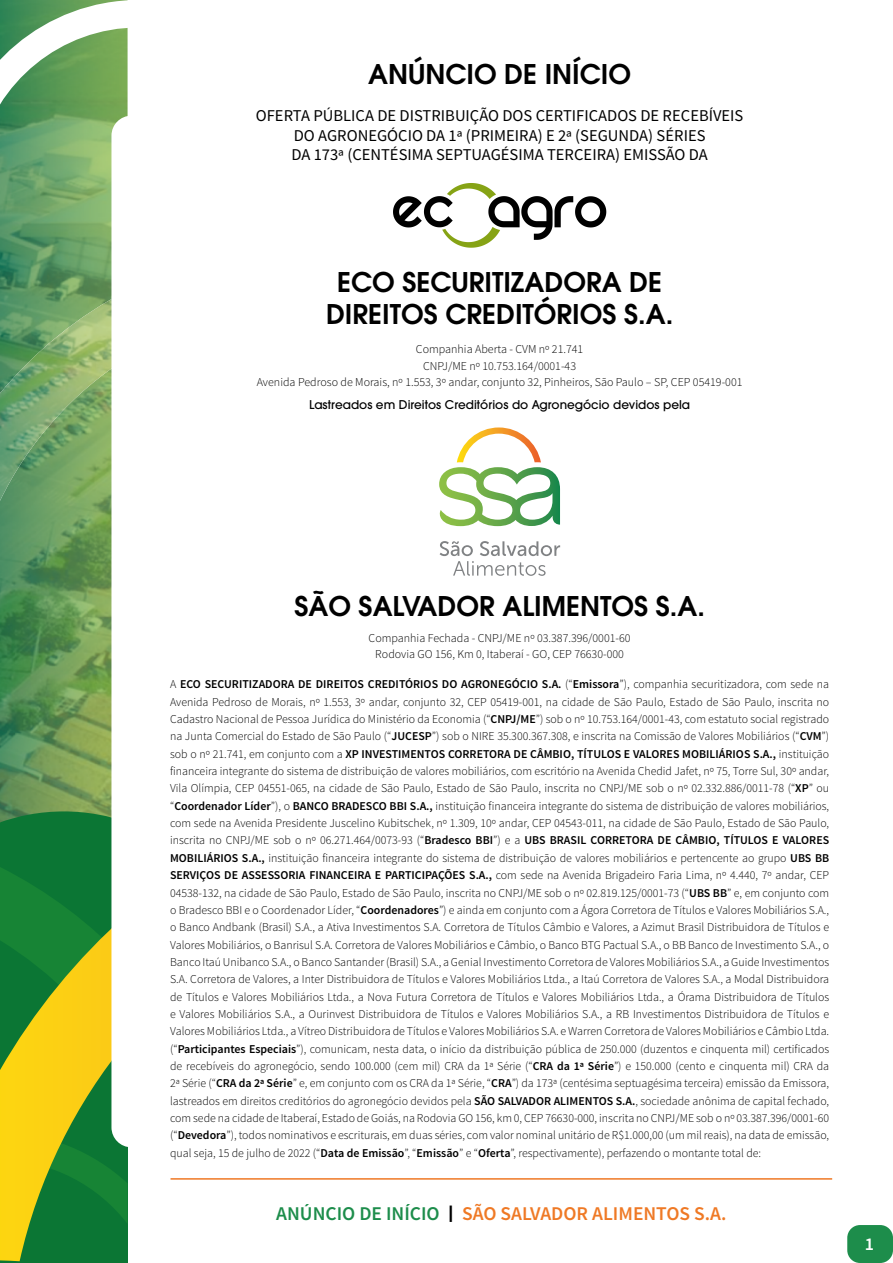
<style>
.page{position:relative;width:893px;height:1263px;background:#fff}
.page>*{position:absolute;margin:0;border:0;box-sizing:border-box;transform-origin:0 0}
.t1{font:600 27px/31.7px "ITC Avant Garde Pro";color:#000;text-align:center}
.t2{font:600 19.5px "Source Sans Pro";color:#ef7925}
.t3{font:600 18px "Source Sans Pro";color:#fff}
.t4{font:16.5px/20px "Source Sans Pro";color:#000;text-align:center}
.t5{font:300 12px/17.4px "Source Sans Pro";color:#000;text-align:center}
.t6{font:500 12px "ITC Avant Garde Pro";color:#000}
.s1{font-weight:600}
.s2{color:#1d8d4b}
.s3{font-family:"ITC Avant Garde Pro";font-weight:500;color:#000}
</style>
<div class="page">
<div style="left:847px;top:1225px;width:46px;height:38px;background:#1d8d4b;border-radius:13px"></div>
<hr style="left:171px;top:1178px;width:661px;height:2px;background:#ef7925">
<img style="left:0;top:156px;width:111px;height:655px">
<svg style="left:0;top:0;width:128px;height:156px"></svg>
<img style="left:0;top:290px;width:111px;height:211px">
<svg style="left:0;top:811px;width:128px;height:450px;background:#659928"></svg>
<div style="left:111px;top:116px;width:55px;height:1031px;background:#fff;border-radius:20px"></div>
<svg style="left:393px;top:183px;width:213px;height:65px"></svg>
<svg style="left:439px;top:427px;width:121px;height:99px"></svg>
<svg style="left:440px;top:541px;width:120px;height:35px"></svg>
<h1 class="t1" style="left:368px;top:58px;width:264px">ANÚNCIO DE INÍCIO</h1>
<h3 class="t4" style="left:256px;top:105px;width:489px">OFERTA PÚBLICA DE DISTRIBUIÇÃO DOS CERTIFICADOS DE RECEBÍVEIS<br>DO AGRONEGÓCIO DA 1ª (PRIMEIRA) E 2ª (SEGUNDA) SÉRIES<br>DA 173ª (CENTÉSIMA SEPTUAGÉSIMA TERCEIRA) EMISSÃO DA</h3>
<h1 class="t1" style="left:326px;top:266px;width:349px">ECO SECURITIZADORA DE<br>DIREITOS CREDITÓRIOS S.A.</h1>
<p class="t5" style="left:257px;top:341px;width:487px;line-height:16.6px">Companhia Aberta - CVM nº 21.741<br>CNPJ/ME nº 10.753.164/0001-43<br>Avenida Pedroso de Morais, nº 1.553, 3º andar, conjunto 32, Pinheiros, São Paulo – SP, CEP 05419-001</p>
<p class="t6" style="left:309px;top:397px;width:383px">Lastreados em Direitos Creditórios do Agronegócio devidos pela</p>
<h1 class="t1" style="left:294px;top:590px;width:412px">SÃO SALVADOR ALIMENTOS S.A.</h1>
<p class="t5" style="left:369px;top:629px;width:263px;line-height:16.6px">Companhia Fechada - CNPJ/ME nº 03.387.396/0001-60<br>Rodovia GO 156, Km 0, Itaberaí - GO, CEP 76630-000</p>
<p class="t5" style="left:170px;top:676px;width:661px;text-align:justify">A <span class="s1">ECO SECURITIZADORA DE DIREITOS CREDITÓRIOS DO AGRONEGÓCIO S.A.</span> (“<span class="s1">Emissora</span>”), companhia securitizadora, com sede na Avenida Pedroso de Morais, nº 1.553, 3º andar, conjunto 32, CEP 05419-001, na cidade de São Paulo, Estado de São Paulo, inscrita no Cadastro Nacional de Pessoa Jurídica do Ministério da Economia (“<span class="s1">CNPJ/ME</span>”) sob o nº 10.753.164/0001-43, com estatuto social registrado na Junta Comercial do Estado de São Paulo (“<span class="s1">JUCESP</span>”) sob o NIRE 35.300.367.308, e inscrita na Comissão de Valores Mobiliários (“<span class="s1">CVM</span>”) sob o nº 21.741, em conjunto com a <span class="s1">XP INVESTIMENTOS CORRETORA DE CÂMBIO, TÍTULOS E VALORES MOBILIÁRIOS S.A.,</span> instituição financeira integrante do sistema de distribuição de valores mobiliários, com escritório na Avenida Chedid Jafet, nº 75, Torre Sul, 30º andar, Vila Olímpia, CEP 04551-065, na cidade de São Paulo, Estado de São Paulo, inscrita no CNPJ/ME sob o nº 02.332.886/0011-78 (“<span class="s1">XP</span>” ou “<span class="s1">Coordenador Líder</span>”), o <span class="s1">BANCO BRADESCO BBI S.A.,</span> instituição financeira integrante do sistema de distribuição de valores mobiliários, com sede na Avenida Presidente Juscelino Kubitschek, nº 1.309, 10º andar, CEP 04543-011, na cidade de São Paulo, Estado de São Paulo, inscrita no CNPJ/ME sob o nº 06.271.464/0073-93 (“<span class="s1">Bradesco BBI</span>”) e a <span class="s1">UBS BRASIL CORRETORA DE CÂMBIO, TÍTULOS E VALORES MOBILIÁRIOS S.A.,</span> instituição financeira integrante do sistema de distribuição de valores mobiliários e pertencente ao grupo <span class="s1">UBS BB SERVIÇOS DE ASSESSORIA FINANCEIRA E PARTICIPAÇÕES S.A.,</span> com sede na Avenida Brigadeiro Faria Lima, nº 4.440, 7º andar, CEP 04538-132, na cidade de São Paulo, Estado de São Paulo, inscrita no CNPJ/ME sob o nº 02.819.125/0001-73 (“<span class="s1">UBS BB</span>” e, em conjunto com o Bradesco BBI e o Coordenador Líder, “<span class="s1">Coordenadores</span>”) e ainda em conjunto com a Ágora Corretora de Títulos e Valores Mobiliários S.A., o Banco Andbank (Brasil) S.A., a Ativa Investimentos S.A. Corretora de Títulos Câmbio e Valores, a Azimut Brasil Distribuidora de Títulos e Valores Mobiliários, o Banrisul S.A. Corretora de Valores Mobiliários e Câmbio, o Banco BTG Pactual S.A., o BB Banco de Investimento S.A., o Banco Itaú Unibanco S.A., o Banco Santander (Brasil) S.A., a Genial Investimento Corretora de Valores Mobiliários S.A., a Guide Investimentos S.A. Corretora de Valores, a Inter Distribuidora de Títulos e Valores Mobiliários Ltda., a Itaú Corretora de Valores S.A., a Modal Distribuidora de Títulos e Valores Mobiliários Ltda., a Nova Futura Corretora de Títulos e Valores Mobiliários Ltda., a Órama Distribuidora de Títulos e Valores Mobiliários S.A., a Ourinvest Distribuidora de Títulos e Valores Mobiliários S.A., a RB Investimentos Distribuidora de Títulos e Valores Mobiliários Ltda., a Vítreo Distribuidora de Títulos e Valores Mobiliários S.A. e Warren Corretora de Valores Mobiliários e Câmbio Ltda. (“<span class="s1">Participantes Especiais</span>”), comunicam, nesta data, o início da distribuição pública de 250.000 (duzentos e cinquenta mil) certificados de recebíveis do agronegócio, sendo 100.000 (cem mil) CRA da 1ª Série (“<span class="s1">CRA da 1ª Série</span>”) e 150.000 (cento e cinquenta mil) CRA da 2ª Série (“<span class="s1">CRA da 2ª Série</span>” e, em conjunto com os CRA da 1ª Série, “<span class="s1">CRA</span>”) da 173ª (centésima septuagésima terceira) emissão da Emissora, lastreados em direitos creditórios do agronegócio devidos pela <span class="s1">SÃO SALVADOR ALIMENTOS S.A.</span>, sociedade anônima de capital fechado, com sede na cidade de Itaberaí, Estado de Goiás, na Rodovia GO 156, km 0, CEP 76630-000, inscrita no CNPJ/ME sob o nº 03.387.396/0001-60 (“<span class="s1">Devedora</span>”), todos nominativos e escriturais, em duas séries, com valor nominal unitário de R$1.000,00 (um mil reais), na data de emissão, qual seja, 15 de julho de 2022 (“<span class="s1">Data de Emissão</span>”, “<span class="s1">Emissão</span>” e “<span class="s1">Oferta</span>”, respectivamente), perfazendo o montante total de:</p>
<h2 class="t2" style="left:276px;top:1201px;width:452px"><span class="s2">ANÚNCIO DE INÍCIO</span> <span class="s3">|</span> SÃO SALVADOR ALIMENTOS S.A.</h2>
<h3 class="t3" style="left:865px;top:1232px;width:11px">1</h3>
</div>
